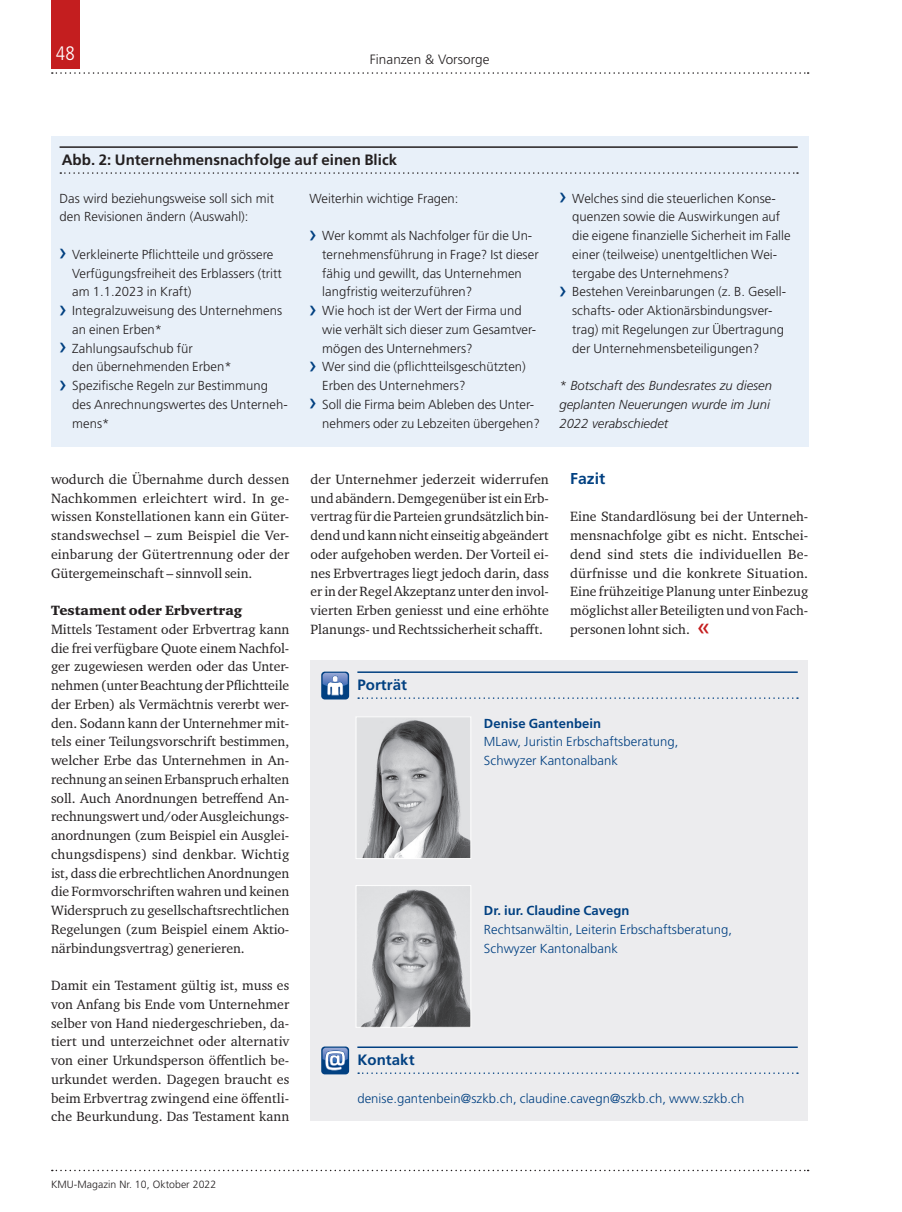
<style>
.page{position:relative;width:902px;height:1212px;background:#fff}
.page>*{position:absolute;margin:0;border:0;box-sizing:border-box;transform-origin:0 0}
.t1{font:300 condensed 19.5px "Frutiger LT Std";color:#fff}
.t2{font:700 15.75px "Frutiger LT Std";letter-spacing:.005em;color:#014081}
.t3{font:700 15px "Frutiger LT Std";letter-spacing:.005em;color:#231f20}
.t4{font:700 15px "Frutiger LT Std";letter-spacing:.005em;color:#014081}
.t5{font:13.8px/18.8px "Charter ITC Std";color:#231f20;text-align:justify}
.t6{font:900 13.8px "Charter ITC Std";letter-spacing:.005em;color:#231f20}
.t7{font:300 13.5px "Frutiger LT Std";letter-spacing:.005em;color:#231f20}
.t8{font:300 13.05px/18.8px "Frutiger LT Std";letter-spacing:.005em;color:#231f20}
.t9{font:300 13.05px/18.8px "Frutiger LT Std";letter-spacing:.005em;color:#014081}
.t10{font:italic 300 13.05px/18.8px "Frutiger LT Std";color:#231f20}
.t11{font:700 13.05px "Frutiger LT Std";letter-spacing:.005em;color:#014081}
.t12{font:300 10.5px "Frutiger LT Std";letter-spacing:.005em;color:#231f20}
.s1{font-weight:400;font-size:24px;color:#014081}
.s2{font-family:"Frutiger LT Std";font-size:24px;color:#c41e1f}
</style>
<div class="page">
<svg style="left:52px;top:72px;width:756px;height:2px"></svg>
<div style="left:51px;top:0;width:29px;height:68px;background:#c41e1f"></div>
<svg style="left:52px;top:1170px;width:756px;height:1px"></svg>
<div style="left:310px;top:660px;width:498px;height:461px;background:#ececee"></div>
<hr style="left:357px;top:671px;width:440px;height:2px;background:#014081">
<svg style="left:358px;top:697px;width:439px;height:2px"></svg>
<hr style="left:357px;top:1046px;width:440px;height:2px;background:#014081">
<svg style="left:358px;top:1072px;width:439px;height:2px"></svg>
<div style="left:321px;top:672px;width:28px;height:27px;background:#014081;border-radius:4px"></div>
<svg style="left:322px;top:673px;width:26px;height:22px"></svg>
<svg style="left:321px;top:1046px;width:28px;height:28px"></svg>
<svg style="left:322px;top:1048px;width:26px;height:22px"></svg>
<img style="left:357px;top:718px;width:112px;height:139px">
<div style="left:355px;top:716px;width:116px;height:143px;border:1px solid #fff"></div>
<img style="left:357px;top:887px;width:112px;height:139px">
<div style="left:355px;top:885px;width:116px;height:143px;border:1px solid #fff"></div>
<div style="left:51px;top:136px;width:757px;height:310px;background:#e8f0f9"></div>
<hr style="left:60px;top:146px;width:737px;height:2px;background:#231f20">
<svg style="left:60px;top:172px;width:737px;height:2px"></svg>
<h1 class="t1" style="left:56px;top:42px;width:21px">48</h1>
<p class="t7" style="left:370px;top:51px;width:121px">Finanzen &amp; Vorsorge</p>
<p class="t3" style="left:62px;top:151px;width:337px">Abb. 2: Unternehmensnachfolge auf einen Blick</p>
<p class="t8" style="left:60px;top:189px;width:216px">Das wird beziehungsweise soll sich mit den Revisionen ändern (Auswahl):</p>
<p class="t8" style="left:60px;top:245px;width:215px"><span class="s1">›</span> Verkleinerte Pflichtteile und grössere</p>
<p class="t8" style="left:72px;top:264px;width:211px">Verfügungsfreiheit des Erblassers (tritt</p>
<p class="t8" style="left:72px;top:283px;width:120px">am 1.1.2023 in Kraft)</p>
<p class="t8" style="left:60px;top:301px;width:224px"><span class="s1">›</span> Integralzuweisung des Unternehmens</p>
<p class="t8" style="left:72px;top:320px;width:91px">an einen Erben*</p>
<p class="t8" style="left:60px;top:339px;width:135px"><span class="s1">›</span> Zahlungsaufschub für</p>
<p class="t8" style="left:72px;top:358px;width:161px">den übernehmenden Erben*</p>
<p class="t8" style="left:60px;top:376px;width:210px"><span class="s1">›</span> Spezifische Regeln zur Bestimmung</p>
<p class="t8" style="left:72px;top:395px;width:217px">des Anrechnungswertes des Unterneh-</p>
<p class="t8" style="left:72px;top:414px;width:39px">mens*</p>
<p class="t8" style="left:309px;top:189px;width:150px">Weiterhin wichtige Fragen:</p>
<p class="t8" style="left:309px;top:226px;width:224px"><span class="s1">›</span> Wer kommt als Nachfolger für die Un-</p>
<p class="t8" style="left:322px;top:245px;width:218px">ternehmensführung in Frage? Ist dieser</p>
<p class="t8" style="left:322px;top:264px;width:201px">fähig und gewillt, das Unternehmen</p>
<p class="t8" style="left:322px;top:283px;width:152px">langfristig weiterzuführen?</p>
<p class="t8" style="left:309px;top:301px;width:214px"><span class="s1">›</span> Wie hoch ist der Wert der Firma und</p>
<p class="t8" style="left:322px;top:320px;width:215px">wie verhält sich dieser zum Gesamtver-</p>
<p class="t8" style="left:322px;top:339px;width:152px">mögen des Unternehmers?</p>
<p class="t8" style="left:309px;top:358px;width:218px"><span class="s1">›</span> Wer sind die (pflichtteilsgeschützten)</p>
<p class="t8" style="left:322px;top:376px;width:145px">Erben des Unternehmers?</p>
<p class="t8" style="left:309px;top:395px;width:226px"><span class="s1">›</span> Soll die Firma beim Ableben des Unter-</p>
<p class="t8" style="left:322px;top:414px;width:219px">nehmers oder zu Lebzeiten übergehen?</p>
<p class="t8" style="left:559px;top:189px;width:218px"><span class="s1">›</span> Welches sind die steuerlichen Konse-</p>
<p class="t8" style="left:572px;top:208px;width:209px">quenzen sowie die Auswirkungen auf</p>
<p class="t8" style="left:572px;top:226px;width:220px">die eigene finanzielle Sicherheit im Falle</p>
<p class="t8" style="left:572px;top:245px;width:206px">einer (teilweise) unentgeltlichen Wei-</p>
<p class="t8" style="left:572px;top:264px;width:159px">tergabe des Unternehmens?</p>
<p class="t8" style="left:559px;top:283px;width:228px"><span class="s1">›</span> Bestehen Vereinbarungen (z. B. Gesell-</p>
<p class="t8" style="left:572px;top:301px;width:202px">schafts- oder Aktionärsbindungsver-</p>
<p class="t8" style="left:572px;top:320px;width:213px">trag) mit Regelungen zur Übertragung</p>
<p class="t8" style="left:572px;top:339px;width:189px">der Unternehmensbeteiligungen?</p>
<p class="t10" style="left:559px;top:376px;width:214px">* Botschaft des Bundesrates zu diesen geplanten Neuerungen wurde im Juni<br>2022 verabschiedet</p>
<p class="t5" style="left:51px;top:469px;width:240px">wodurch die Übernahme durch dessen Nachkommen erleichtert wird. In ge&shy;wissen Konstellationen kann ein Güter&shy;standswechsel – zum Beispiel die Ver&shy;einbarung der Gütertrennung oder der Gütergemeinschaft – sinnvoll sein.</p>
<p class="t6" style="left:51px;top:602px;width:193px">Testament oder Erbvertrag</p>
<p class="t5" style="left:51px;top:619px;width:240px">Mittels Testament oder Erbvertrag kann die frei verfügbare Quote einem Nachfol&shy;ger zugewiesen werden oder das Unter&shy;nehmen (unter Beachtung der Pflichtteile der Erben) als Vermächtnis vererbt wer&shy;den. Sodann kann der Unternehmer mit&shy;tels einer Teilungsvorschrift bestimmen, welcher Erbe das Unternehmen in An&shy;rechnung an seinen Erbanspruch erhalten soll. Auch Anordnungen betreffend An&shy;rechnungswert und/oder Ausgleichungs&shy;anordnungen (zum Beispiel ein Ausglei&shy;chungsdispens) sind denkbar. Wichtig ist, dass die erbrechtlichen Anordnungen die Formvorschriften wahren und keinen Widerspruch zu gesellschaftsrechtlichen Regelungen (zum Beispiel einem Aktio&shy;närbindungsvertrag) generieren.</p>
<p class="t5" style="left:51px;top:976px;width:240px">Damit ein Testament gültig ist, muss es von Anfang bis Ende vom Unternehmer selber von Hand niedergeschrieben, da&shy;tiert und unterzeichnet oder alternativ von einer Urkundsperson öffentlich be&shy;urkundet werden. Dagegen braucht es beim Erbvertrag zwingend eine öffentli&shy;che Beurkundung. Das Testament kann</p>
<p class="t5" style="left:310px;top:469px;width:240px">der Unternehmer jederzeit widerrufen und abändern. Demgegenüber ist ein Erb&shy;vertrag für die Parteien grundsätzlich bin&shy;dend und kann nicht einseitig abgeändert oder aufgehoben werden. Der Vorteil ei&shy;nes Erbvertrages liegt jedoch darin, dass er in der Regel Akzeptanz unter den invol&shy;vierten Erben geniesst und eine erhöhte Planungs- und Rechtssicherheit schafft.</p>
<p class="t2" style="left:570px;top:469px;width:37px">Fazit</p>
<p class="t5" style="left:570px;top:507px;width:240px">Eine Standardlösung bei der Unterneh&shy;mensnachfolge gibt es nicht. Entschei&shy;dend sind stets die individuellen Be&shy;dürfnisse und die konkrete Situation.<br>Eine frühzeitige Planung unter Einbezug möglichst aller Beteiligten und von Fach&shy;personen lohnt sich. <span class="s2">«</span></p>
<p class="t4" style="left:357px;top:676px;width:51px">Porträt</p>
<p class="t11" style="left:484px;top:715px;width:119px">Denise Gantenbein</p>
<p class="t9" style="left:484px;top:733px;width:196px">MLaw, Juristin Erbschaftsberatung,<br>Schwyzer Kantonalbank</p>
<p class="t11" style="left:484px;top:903px;width:147px">Dr. iur. Claudine Cavegn</p>
<p class="t9" style="left:484px;top:920px;width:249px">Rechtsanwältin, Leiterin Erbschaftsberatung,<br>Schwyzer Kantonalbank</p>
<p class="t4" style="left:357px;top:1051px;width:59px">Kontakt</p>
<p class="t9" style="left:357px;top:1089px;width:388px">denise.gantenbein@szkb.ch, claudine.cavegn@szkb.ch, www.szkb.ch</p>
<p class="t12" style="left:51px;top:1178px;width:167px">KMU-Magazin Nr. 10, Oktober 2022</p>
</div>
